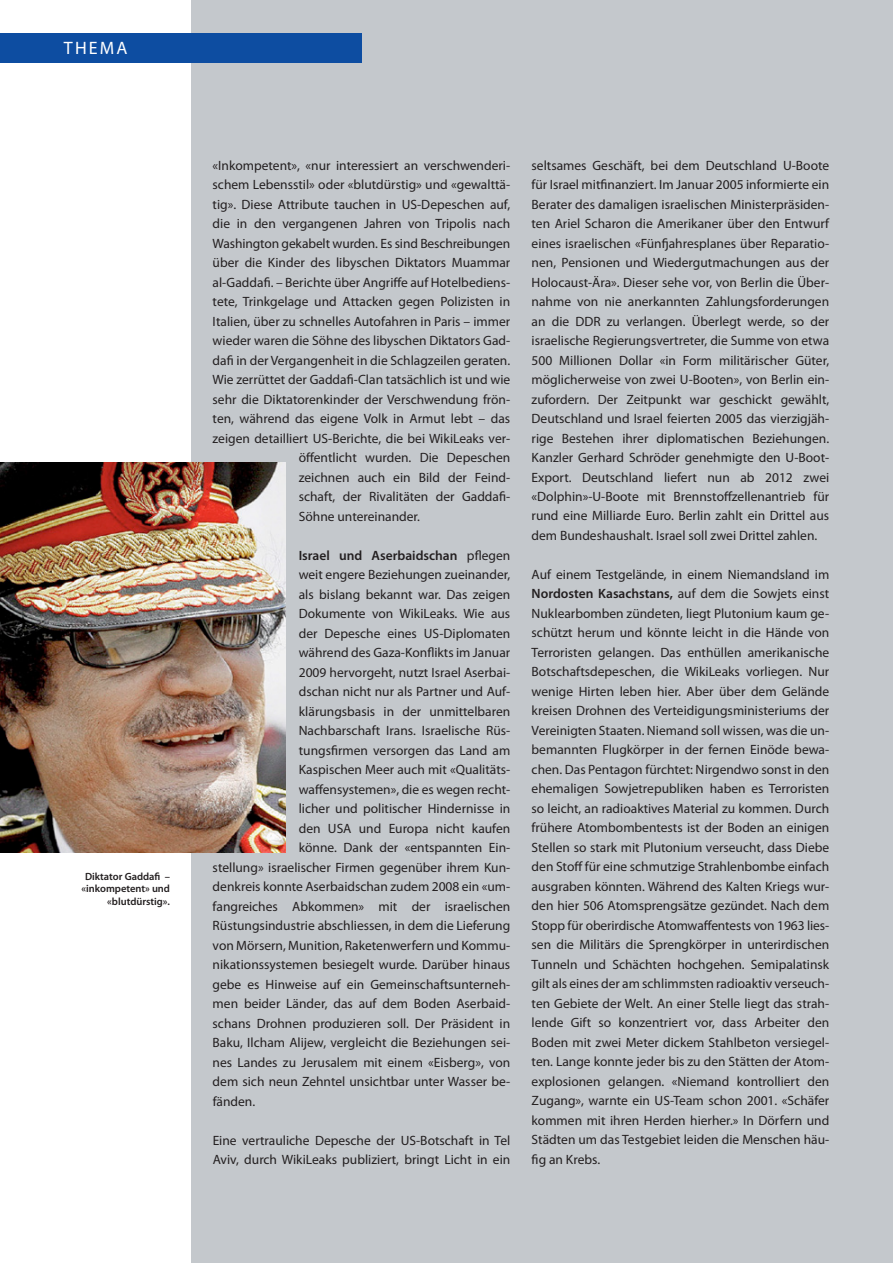
<style>
.page{position:relative;width:893px;height:1263px;background:#fff}
.page>*{position:absolute;margin:0;border:0;box-sizing:border-box;transform-origin:0 0}
.t1{font:18px "Myriad Pro";color:#fff}
.t2{font:13.5px/19.5px "Myriad Pro";color:#231f20;text-align:justify}
.t3{font:600 13.5px "Myriad Pro";color:#231f20}
.t4{font:600 10.5px/12.6px "Myriad Pro";color:#231f20;text-align:right}
.s1{font-weight:400}
.s2{font-weight:600}
</style>
<div class="page">
<div style="left:191px;top:0;width:702px;height:1263px;background:#c4c8cc"></div>
<img style="left:0;top:462px;width:286px;height:390px">
<div style="left:0;top:33px;width:361px;height:30px;background:#0d4da1"></div>
<h1 class="t1" style="left:64px;top:37px;width:25px">THEM</h1>
<h1 class="t1" style="left:116px;top:37px;width:13px">A</h1>
<p class="t4" style="left:81px;top:870px;width:90px">Diktator Gaddafi – «inkompetent» und «blutdürstig».</p>
<p class="t2" style="left:213px;top:155px;width:299px">«I nkompetent», «nur interessiert an verschwenderi-</p>
<p class="t2" style="left:213px;top:175px;width:299px">schem Lebensstil» oder «blutdürstig» und «gewalttä-</p>
<p class="t2" style="left:213px;top:194px;width:299px">tig». Diese Attribute tauchen in US-Depeschen auf,</p>
<p class="t2" style="left:213px;top:214px;width:299px">die in den vergangenen Jahren von Tripolis nach</p>
<p class="t2" style="left:213px;top:233px;width:299px">Washington gekabelt wurden. Es sind Beschreibungen</p>
<p class="t2" style="left:213px;top:253px;width:299px">über die Kinder des libyschen Diktators Muammar</p>
<p class="t2" style="left:213px;top:272px;width:299px">al-Gaddafi. – Berichte über Angriffe auf Hotelbediens-</p>
<p class="t2" style="left:213px;top:292px;width:299px">tete, Trinkgelage und Attacken gegen Polizisten in</p>
<p class="t2" style="left:213px;top:311px;width:299px">Italien, über zu schnelles Autofahren in Paris – immer</p>
<p class="t2" style="left:213px;top:331px;width:299px">wieder waren die Söhne des libyschen Diktators Gad-</p>
<p class="t2" style="left:213px;top:350px;width:299px">dafi in der Vergangenheit in die Schlagzeilen geraten.</p>
<p class="t2" style="left:213px;top:370px;width:299px">Wie zerrüttet der Gaddafi-Clan tatsächlich ist und wie</p>
<p class="t2" style="left:213px;top:389px;width:299px">sehr die Diktatorenkinder der Verschwendung frön-</p>
<p class="t2" style="left:213px;top:409px;width:299px">ten, während das eigene Volk in Armut lebt – das</p>
<p class="t2" style="left:213px;top:428px;width:299px">zeigen detailliert US-Berichte, die bei WikiLeaks ver-</p>
<p class="t2" style="left:299px;top:448px;width:213px">öffentlicht wurden. Die Depeschen</p>
<p class="t2" style="left:299px;top:467px;width:213px">zeichnen auch ein Bild der Feind-</p>
<p class="t2" style="left:299px;top:487px;width:213px">schaft, der Rivalitäten der Gaddafi-</p>
<p class="t2" style="left:299px;top:506px;width:123px">Söhne untereinander.</p>
<p class="t3" style="left:299px;top:547px;width:213px">Israel und Aserbaidschan <span class="s1">pflegen</span></p>
<p class="t2" style="left:299px;top:565px;width:213px">weit engere Beziehungen zueinander,</p>
<p class="t2" style="left:299px;top:584px;width:213px">als bislang bekannt war. Das zeigen</p>
<p class="t2" style="left:299px;top:604px;width:213px">Dokumente von WikiLeaks. Wie aus</p>
<p class="t2" style="left:299px;top:623px;width:213px">der Depesche eines US-Diplomaten</p>
<p class="t2" style="left:299px;top:643px;width:213px">während des Gaza-Konflikts im Januar</p>
<p class="t2" style="left:299px;top:662px;width:213px">2009 hervorgeht, nutzt Israel Aserbai-</p>
<p class="t2" style="left:299px;top:682px;width:213px">dschan nicht nur als Partner und Auf-</p>
<p class="t2" style="left:299px;top:701px;width:213px">klärungsbasis in der unmittelbaren</p>
<p class="t2" style="left:299px;top:721px;width:213px">Nachbarschaft I rans. Israelische Rüs-</p>
<p class="t2" style="left:299px;top:740px;width:213px">tungsfirmen versorgen das Land am</p>
<p class="t2" style="left:299px;top:760px;width:213px">Kaspischen Meer auch mit «Qualitäts-</p>
<p class="t2" style="left:299px;top:779px;width:213px">waffensystemen», die es wegen recht-</p>
<p class="t2" style="left:299px;top:799px;width:213px">licher und politischer H indernisse in</p>
<p class="t2" style="left:299px;top:818px;width:213px">den USA und Europa nicht kaufen</p>
<p class="t2" style="left:299px;top:838px;width:213px">könne. Dank der «entspannten Ein-</p>
<p class="t2" style="left:213px;top:857px;width:299px">stellung» israelischer Firmen gegenüber ihrem Kun-</p>
<p class="t2" style="left:213px;top:877px;width:299px">denkreis konnte Aserbaidschan zudem 2008 ein «um-</p>
<p class="t2" style="left:213px;top:896px;width:299px">fangreiches Abkommen» mit der israelischen</p>
<p class="t2" style="left:213px;top:916px;width:299px">Rüstungsindustrie abschliessen, in dem die Lieferung</p>
<p class="t2" style="left:213px;top:935px;width:299px">von Mörsern, Munition, Raketenwerfern und Kommu-</p>
<p class="t2" style="left:213px;top:955px;width:299px">nikationssystemen besiegelt wurde. Darüber hinaus</p>
<p class="t2" style="left:213px;top:974px;width:299px">gebe es H inweise auf ein Gemeinschaftsunterneh-</p>
<p class="t2" style="left:213px;top:994px;width:299px">men beider Länder, das auf dem Boden Aserbaid-</p>
<p class="t2" style="left:213px;top:1013px;width:299px">schans Drohnen produzieren soll. Der Präsident in</p>
<p class="t2" style="left:213px;top:1033px;width:299px">Baku, I lcham Alijew, vergleicht die Beziehungen sei-</p>
<p class="t2" style="left:213px;top:1052px;width:299px">nes Landes zu Jerusalem mit einem «Eisberg», von</p>
<p class="t2" style="left:213px;top:1072px;width:299px">dem sich neun Zehntel unsichtbar unter Wasser be-</p>
<p class="t2" style="left:213px;top:1091px;width:44px">fänden.</p>
<p class="t2" style="left:213px;top:1130px;width:299px">Eine vertrauliche Depesche der US-Botschaft in Tel<br>Aviv, durch WikiLeaks publiziert, bringt Licht in ein</p>
<p class="t2" style="left:532px;top:155px;width:299px">seltsames Geschäft, bei dem Deutschland U-Boote für Israel mitfinanziert. I m Januar 2005 informierte ein Berater des damaligen israelischen Ministerpräsiden&shy;ten Ariel Scharon die Amerikaner über den Entwurf eines israelischen «Fünfjahresplanes über Reparatio&shy;nen, Pensionen und Wiedergutmachungen aus der Holocaust-Ära». Dieser sehe vor, von Berlin die Über&shy;nahme von nie anerkannten Zahlungsforderungen an die DDR</p>
<p class="t2" style="left:532px;top:311px;width:299px;text-indent:75px">zu verlangen. Überlegt werde, so der israelische Regierungsvertreter, die Summe von etwa 500 Millionen Dollar «in Form militärischer Güter, möglicherweise von zwei U-Booten», von Berlin ein&shy;zufordern. Der Zeitpunkt war geschickt gewählt, Deutschland und Israel feierten 2005 das vierzigjäh&shy;rige Bestehen ihrer diplomatischen Beziehungen.<br>Kanzler Gerhard Schröder genehmigte den U-Boot-Export. Deutschland liefert nun ab 2012 zwei «Dolphin»-U-Boote mit Brennstoffzellenantrieb für rund eine Milliarde Euro. Berlin zahlt ein Drittel aus dem Bundeshaushalt. Israel soll zwei Drittel zahlen.</p>
<p class="t2" style="left:532px;top:564px;width:299px">Auf einem Testgelände, in einem N iemandsland im <span class="s2">Nordosten Kasachstans,</span> auf dem die Sowjets einst Nuklearbomben zündeten, liegt Plutonium kaum ge&shy;schützt herum und könnte leicht in die Hände von Terroristen gelangen. Das enthüllen amerikanische Botschaftsdepeschen, die WikiLeaks vorliegen. Nur wenige H irten leben hier. Aber über dem Gelände kreisen Drohnen des Verteidigungsministeriums der Vereinigten Staaten. N iemand soll wissen, was die un&shy;bemannten Flugkörper in der fernen Einöde bewa&shy;chen. Das Pentagon fürchtet: N irgendwo sonst in den ehemaligen Sowjetrepubliken haben es Terroristen so leicht, an radioaktives Material zu kommen. Durch frühere Atombombentests ist der Boden an einigen Stellen so stark mit Plutonium verseucht, dass Diebe den Stoff für eine schmutzige Strahlenbombe einfach ausgraben könnten. Während des Kalten Kriegs wur&shy;den hier 506 Atomsprengsätze gezündet. Nach dem Stopp für oberirdische Atomwaffentests von 1963 lies&shy;sen die Militärs die Sprengkörper in unterirdischen Tunneln und Schächten hochgehen. Semipalatinsk gilt als eines der am schlimmsten radioaktiv verseuch&shy;ten Gebiete der Welt. An einer Stelle liegt das strah&shy;lende Gift so konzentriert vor, dass Arbeiter den Boden mit zwei Meter dickem Stahlbeton versiegel&shy;ten. Lange konnte jeder bis zu den Stätten der Atom&shy;explosionen gelangen. «N iemand kontrolliert den Zugang», warnte ein US-Team schon 2001. «Schäfer kommen mit ihren Herden hierher.» I n Dörfern und Städten um das Testgebiet leiden die Menschen häu&shy;fig an Krebs.</p>
</div>
